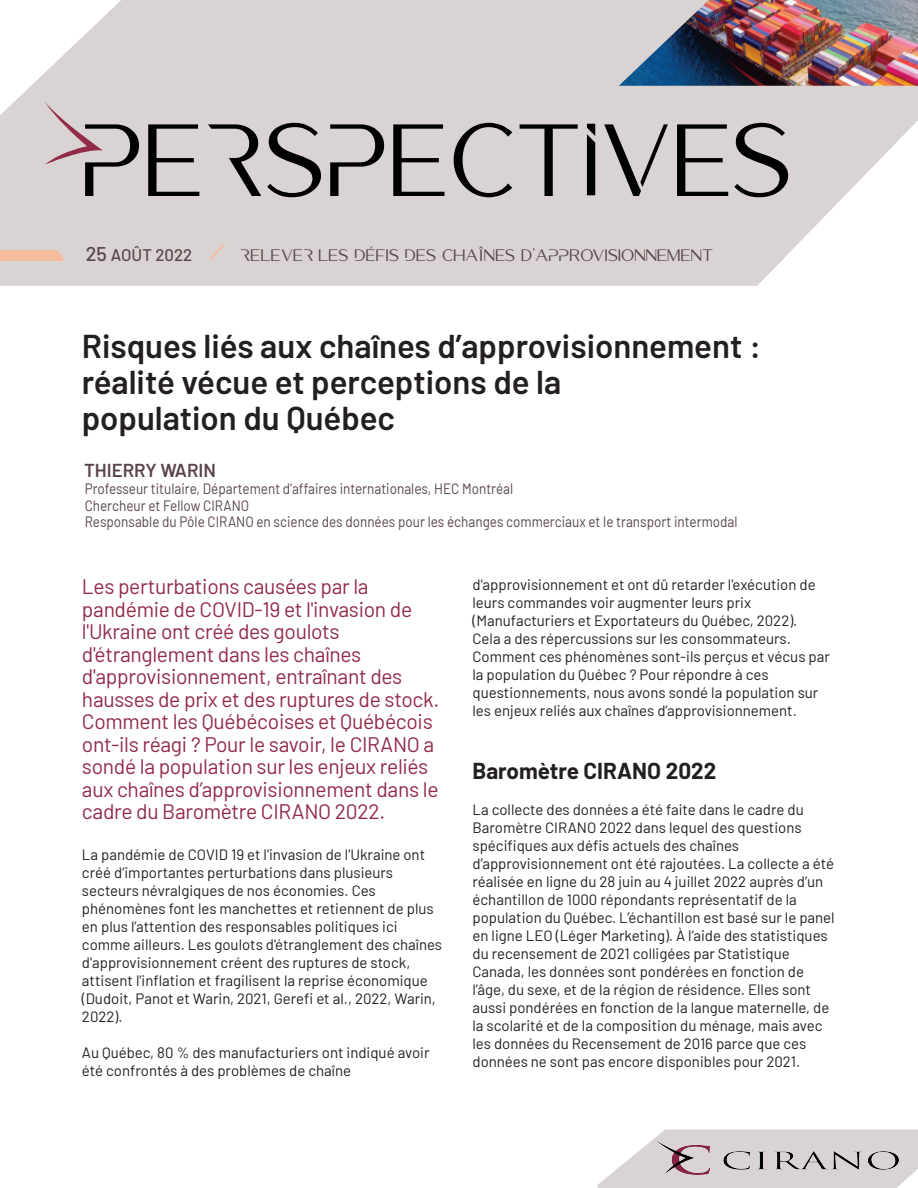
<style>
.page{position:relative;width:918px;height:1188px;background:#fff}
.page>*{position:absolute;margin:0;border:0;box-sizing:border-box;transform-origin:0 0}
.t1{font:600 33px/36px "Barlow";color:#231f20}
.t2{font:700 22.5px "Barlow";color:#231f20}
.t3{font:21px/22.5px "Barlow";letter-spacing:-.015em;color:#922b48}
.t4{font:21px "Luxerie Display";color:#5a444a}
.t5{font:600 18.75px "Barlow";color:#5a444a}
.t6{font:500 16.8px "Barlow";color:#5a444a}
.t7{font:15px/18px "Barlow";color:#231f20}
.t8{font:15px/16.5px "Barlow";color:#5a444a;scale:.9 1}
.s1{font-size:19.8px}
.s2{font-family:"Luxerie"}
</style>
<div class="page">
<svg style="left:0;top:0;width:918px;height:286px;background:#ddd8d7"></svg>
<img style="left:619px;top:0;width:299px;height:86px">
<svg style="left:0;top:250px;width:65px;height:11px"></svg>
<svg style="left:210px;top:244px;width:15px;height:16px"></svg>
<svg style="left:148px;top:124px;width:51px;height:72px;background:#979393"></svg>
<svg style="left:208px;top:124px;width:53px;height:72px;background:#aaa6a5"></svg>
<svg style="left:267px;top:123px;width:54px;height:74px;background:#9a9796"></svg>
<svg style="left:330px;top:124px;width:54px;height:72px;background:#a6a2a2"></svg>
<svg style="left:393px;top:124px;width:51px;height:72px;background:#979393"></svg>
<svg style="left:454px;top:123px;width:58px;height:74px;background:#aba7a6"></svg>
<svg style="left:520px;top:124px;width:58px;height:72px;background:#afabaa"></svg>
<svg style="left:587px;top:124px;width:8px;height:71px"></svg>
<svg style="left:604px;top:124px;width:64px;height:72px;background:#aeaaaa"></svg>
<svg style="left:677px;top:124px;width:51px;height:72px;background:#979393"></svg>
<svg style="left:734px;top:123px;width:54px;height:74px;background:#9a9796"></svg>
<svg style="left:44px;top:101px;width:95px;height:95px;background:#bfb6b7"></svg>
<svg style="left:597px;top:1130px;width:321px;height:58px"></svg>
<img style="left:656px;top:1140px;width:243px;height:35px">
<p class="t6" style="left:86px;top:242px;width:108px"><span class="s1">25</span> AOÛT 2022</p>
<h3 class="t4" style="left:241px;top:247px;width:475px">ReleVeR les Défis Des ch<span class="s2">a</span>înes d’<span class="s2">a</span>PProVisionnement</h3>
<h1 class="t1" style="left:82px;top:325px;width:681px">Risques liés aux chaînes d’approvisionnement : réalité vécue et perceptions de la<br>population du Québec</h1>
<p class="t5" style="left:84px;top:457px;width:134px">THIERRY WARIN</p>
<p class="t8" style="left:85px;top:480px;width:727px">Professeur titulaire, Département d'affaires internationales, HEC Montréal<br>Chercheur et Fellow CIRANO<br>Responsable du Pôle CIRANO en science des données pour les échanges commerciaux et le transport intermodal</p>
<p class="t3" style="left:82px;top:574px;width:359px">Les perturbations causées par la pandémie de COVID-19 et l'invasion de l'Ukraine ont créé des goulots d'étranglement dans les chaînes d'approvisionnement, entraînant des hausses de prix et des ruptures de stock.<br>Comment les Québécoises et Québécois ont-ils réagi ? Pour le savoir, le CIRANO a sondé la population sur les enjeux reliés aux chaînes d’approvisionnement dans le cadre du Baromètre CIRANO 2022.</p>
<p class="t7" style="left:82px;top:844px;width:362px">La pandémie de COVID 19 et l'invasion de l'Ukraine ont créé d’importantes perturbations dans plusieurs secteurs névralgiques de nos économies. Ces phénomènes font les manchettes et retiennent de plus en plus l’attention des responsables politiques ici comme ailleurs. Les goulots d'étranglement des chaînes d'approvisionnement créent des ruptures de stock, attisent l'inflation et fragilisent la reprise économique (Dudoit, Panot et Warin, 2021, Gerefi et al., 2022, Warin, 2022).</p>
<p class="t7" style="left:82px;top:1042px;width:349px">Au Québec, 80 % des manufacturiers ont indiqué avoir été confrontés à des problèmes de chaîne</p>
<p class="t7" style="left:473px;top:575px;width:359px">d'approvisionnement et ont dû retarder l'exécution de leurs commandes voir augmenter leurs prix (Manufacturiers et Exportateurs du Québec, 2022).<br>Cela a des répercussions sur les consommateurs.<br>Comment ces phénomènes sont-ils perçus et vécus par la population du Québec ? Pour répondre à ces questionnements, nous avons sondé la population sur les enjeux reliés aux chaînes d’approvisionnement.</p>
<h2 class="t2" style="left:472px;top:754px;width:245px">Baromètre CIRANO 2022</h2>
<p class="t7" style="left:472px;top:800px;width:364px">La collecte des données a été faite dans le cadre du Baromètre CIRANO 2022 dans lequel des questions spécifiques aux défis actuels des chaînes d’approvisionnement ont été rajoutées. La collecte a été réalisée en ligne du 28 juin au 4 juillet 2022 auprès d’un échantillon de 1000 répondants représentatif de la population du Québec. L’échantillon est basé sur le panel en ligne LEO (Léger Marketing). À l’aide des statistiques du recensement de 2021 colligées par Statistique Canada, les données sont pondérées en fonction de l’âge, du sexe, et de la région de résidence. Elles sont aussi pondérées en fonction de la langue maternelle, de la scolarité et de la composition du ménage, mais avec les données du Recensement de 2016 parce que ces données ne sont pas encore disponibles pour 2021.</p>
</div>
